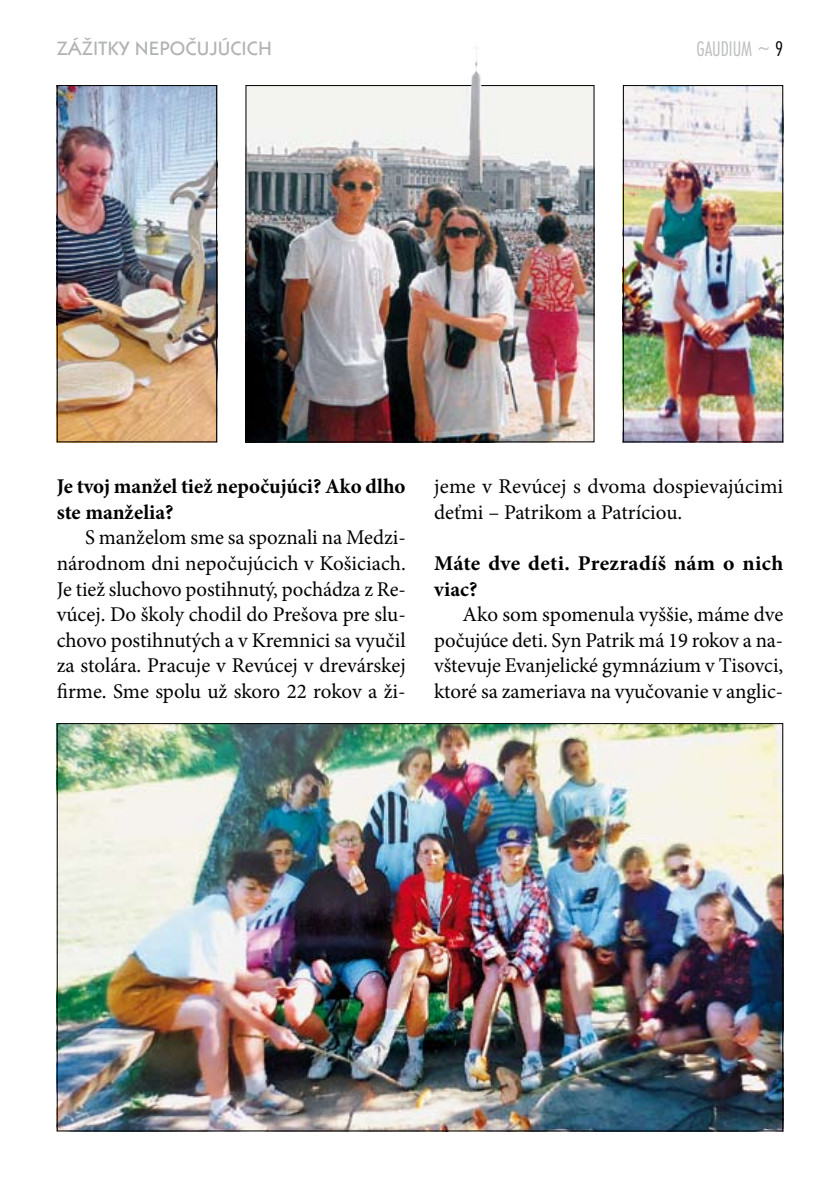
<style>
.page{position:relative;width:840px;height:1191px;background:#fff}
.page>*{position:absolute;margin:0;border:0;box-sizing:border-box;transform-origin:0 0}
.t1{font:22px "Futura TEE Ligh Cond";color:#bcbdbf}
.t2{font:21px/25.6px "Minion Pro";color:#000;text-align:justify}
.t3{font:700 21px/25.6px "Minion Pro";letter-spacing:.005em;color:#000}
.t4{font:500 20px "Kabel Itc TEE";color:#b1b3b4}
.s1{color:#000}
</style>
<div class="page">
<img style="left:59px;top:725px;width:721px;height:404px">
<img style="left:59px;top:87px;width:156px;height:353px">
<div style="left:57px;top:85px;width:160px;height:357px;border:1px solid #000"></div>
<img style="left:624px;top:87px;width:156px;height:353px">
<div style="left:622px;top:85px;width:160px;height:357px;border:1px solid #000"></div>
<img style="left:247px;top:87px;width:345px;height:353px">
<div style="left:245px;top:85px;width:349px;height:357px;border:1px solid #000"></div>
<img style="left:469px;top:44px;width:12px;height:96px">
<p class="t4" style="left:57px;top:36px;width:216px">ZÁŽITKY NEPOČUJÚCICH</p>
<p class="t1" style="left:696px;top:36px;width:88px">GAUDIUM ~ <span class="s1">9</span></p>
<p class="t3" style="left:57px;top:473px;width:350px">Je tvoj manžel tiež nepočujúci? Ako dlho ste manželia?</p>
<p class="t2" style="left:57px;top:525px;width:350px;text-indent:28px">S manželom sme sa spoznali na Medzi&shy;národnom dni nepočujúcich v Košiciach.<br>Je tiež sluchovo postihnutý, pochádza z Re&shy;vúcej. Do školy chodil do Prešova pre slu&shy;chovo postihnutých a v Kremnici sa vyučil za stolára. Pracuje v Revúcej v drevárskej firme. Sme spolu už skoro 22 rokov a ži-</p>
<p class="t2" style="left:434px;top:474px;width:350px">jeme v Revúcej s dvoma dospievajúcimi deťmi – Patrikom a Patríciou.</p>
<p class="t3" style="left:434px;top:550px;width:350px">Máte dve deti. Prezradíš nám o nich viac?</p>
<p class="t2" style="left:434px;top:601px;width:350px;text-indent:28px">Ako som spomenula vyššie, máme dve počujúce deti. Syn Patrik má 19 rokov a na&shy;vštevuje Evanjelické gymnázium v Tisovci, ktoré sa zameriava na vyučovanie v anglic-</p>
</div>
